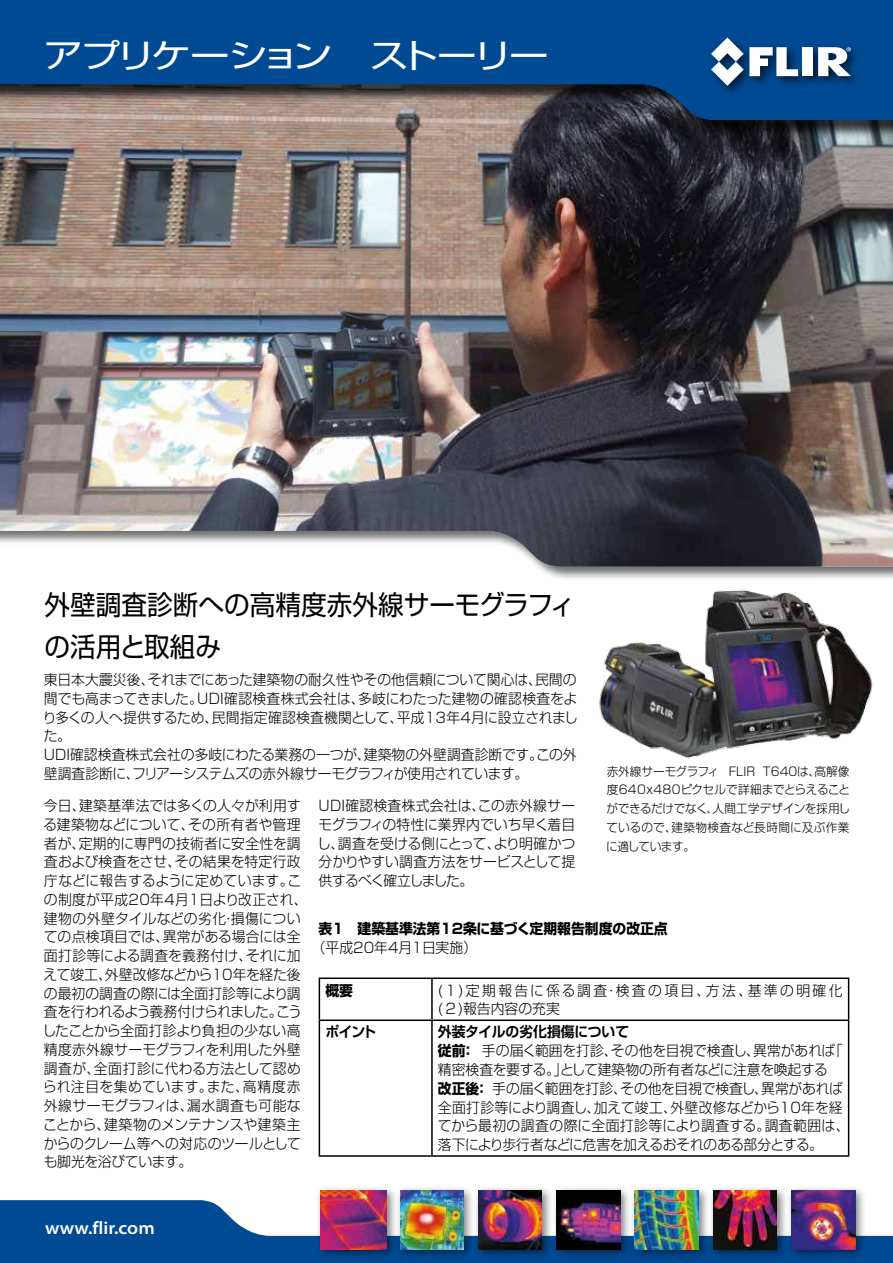
<style>
.page{position:relative;width:893px;height:1263px;background:#fff}
.page>*{position:absolute;margin:0;border:0;box-sizing:border-box;transform-origin:0 0}
.t1{font:33px "Shin Go Pro";letter-spacing:-.095em;color:#fff;scale:1.2 1}
.t2{font:27px/42px "Shin Go Pro";color:#000;scale:.95 1}
.t3{font:600 semi-expanded 18px "Myriad Pro";color:#fff}
.t4{font:300 14.25px/18.8px "Shin Go Pro";color:#000}
.t5{font:300 14.25px/18.8px "Shin Go Pro";letter-spacing:.175em;color:#000}
.t6{font:700 14.25px "Shin Go Pro";color:#000}
.t7{font:700 14.25px "Shin Go Pro De";letter-spacing:-.01em;color:#000}
.t8{font:300 12px/18.8px "Shin Go Pro";letter-spacing:-.005em;color:#000;text-align:justify}
.s1{font-weight:700}
</style>
<div class="page">
<div style="left:0;top:0;width:893px;height:581px;background:#000;opacity:.57"></div>
<img style="left:0;top:139px;width:893px;height:428px">
<div style="left:0;top:0;width:893px;height:139px;background:#000;opacity:.75"></div>
<svg style="left:0;top:0;width:893px;height:120px;background:#1d5187"></svg>
<svg style="left:0;top:1200px;width:893px;height:63px;fill:#004a93"></svg>
<div style="left:708px;top:34px;width:155px;height:63px;background:#000;opacity:.66"></div>
<div style="left:803px;top:47px;width:10px;height:29px;background:#fff"></div>
<svg style="left:711px;top:37px;width:87px;height:49px"></svg>
<svg style="left:818px;top:47px;width:33px;height:29px"></svg>
<div style="left:552px;top:1185px;width:80px;height:75px;background:#000;opacity:.52"></div>
<img style="left:557px;top:1191px;width:63px;height:58px">
<div style="left:630px;top:1185px;width:80px;height:75px;background:#000;opacity:.52"></div>
<img style="left:635px;top:1191px;width:64px;height:58px">
<div style="left:787px;top:1185px;width:80px;height:75px;background:#000;opacity:.52"></div>
<img style="left:792px;top:1191px;width:63px;height:58px">
<div style="left:708px;top:1185px;width:80px;height:75px;background:#000;opacity:.52"></div>
<img style="left:714px;top:1191px;width:63px;height:58px">
<div style="left:315px;top:1185px;width:83px;height:75px;background:#000;opacity:.52"></div>
<img style="left:320px;top:1191px;width:67px;height:58px">
<div style="left:473px;top:1185px;width:80px;height:75px;background:#000;opacity:.52"></div>
<img style="left:479px;top:1191px;width:63px;height:58px">
<div style="left:395px;top:1185px;width:80px;height:75px;background:#000;opacity:.52"></div>
<img style="left:400px;top:1191px;width:64px;height:58px">
<img style="left:594px;top:579px;width:296px;height:180px">
<hr style="left:319px;top:977px;width:113px;height:2px;background:#000">
<hr style="left:319px;top:979px;width:1px;height:40px;background:#000">
<hr style="left:432px;top:977px;width:417px;height:2px;background:#000">
<hr style="left:431px;top:979px;width:2px;height:40px;background:#000">
<hr style="left:848px;top:979px;width:1px;height:40px;background:#000">
<hr style="left:319px;top:1019px;width:113px;height:2px;background:#000">
<hr style="left:319px;top:1021px;width:1px;height:134px;background:#000">
<hr style="left:432px;top:1019px;width:417px;height:2px;background:#000">
<hr style="left:431px;top:1021px;width:2px;height:134px;background:#000">
<hr style="left:848px;top:1021px;width:1px;height:134px;background:#000">
<hr style="left:319px;top:1155px;width:113px;height:2px;background:#000">
<hr style="left:432px;top:1155px;width:417px;height:2px;background:#000">
<h1 class="t1" style="left:43px;top:28px;width:423px">アプリケーション　ストーリー</h1>
<h2 class="t2" style="left:45px;top:580px;width:559px">外壁調査診断への高精度赤外線サーモグラフィの活用と取組み</h2>
<p class="t4" style="left:43px;top:669px;width:537px">東日本大震災後、それまでにあった建築物の耐久性やその他信頼について関心は、民間の間でも高まってきました。UDI確認検査株式会社は、多岐にわたった建物の確認検査をより多くの人へ提供するため、民間指定確認検査機関として、平成13年4月に設立されました。<br>UDI確認検査株式会社の多岐にわたる業務の一つが、建築物の外壁調査診断です。この外壁調査診断に、フリアーシステムズの赤外線サーモグラフィが使用されています。</p>
<p class="t8" style="left:606px;top:760px;width:245px">赤外線サーモグラフィ　FLIR T640は、高解像度640x480ピクセルで詳細までとらえることができるだけでなく、人間工学デザインを採用しているので、建築物検査など長時間に及ぶ作業に適しています。</p>
<p class="t4" style="left:42px;top:795px;width:267px">今日、建築基準法では多くの人々が利用する建築物などについて、その所有者や管理者が、定期的に専門の技術者に安全性を調査および検査をさせ、その結果を特定行政庁などに報告するように定めています。この制度が平成20年4月1日より改正され、建物の外壁タイルなどの劣化・損傷についての点検項目では、異常がある場合には全面打診等による調査を義務付け、それに加えて竣工、外壁改修などから10年を経た後の最初の調査の際には全面打診等により調査を行われるよう義務付けられました。こうしたことから全面打診より負担の少ない高精度赤外線サーモグラフィを利用した外壁調査が、全面打診に代わる方法として認められ注目を集めています。また、高精度赤外線サーモグラフィは、漏水調査も可能なことから、建築物のメンテナンスや建築主からのクレーム等への対応のツールとしても脚光を浴びています。</p>
<p class="t4" style="left:317px;top:795px;width:260px;text-align:justify">UDI確認検査株式会社は、この赤外線サーモグラフィの特性に業界内でいち早く着目し、調査を受ける側にとって、より明確かつ分かりやすい調査方法をサービスとして提供するべく確立しました。</p>
<p class="t6" style="left:319px;top:917px;width:351px">表1　建築基準法第12条に基づく定期報告制度の改正点</p>
<p class="t4" style="left:312px;top:936px;width:167px">（平成20年4月1日実施）</p>
<p class="t6" style="left:325px;top:979px;width:29px">概要</p>
<p class="t5" style="left:438px;top:979px;width:406px">(1)定期報告に係る調査・検査の項目、方法、基準の明確化( 2)報告内容の充実</p>
<p class="t7" style="left:325px;top:1020px;width:53px">ポイント</p>
<p class="t7" style="left:438px;top:1020px;width:193px">外装タイルの劣化損傷について</p>
<p class="t4" style="left:438px;top:1040px;width:413px"><span class="s1">従前：</span> 手の届く範囲を打診、その他を目視で検査し、異常があれば「精密検査を要する。」として建築物の所有者などに注意を喚起する<br><span class="s1">改正後：</span> 手の届く範囲を打診、その他を目視で検査し、異常があれば全面打診等により調査し、加えて竣工、外壁改修などから10年を経てから最初の調査の際に全面打診等により調査する。調査範囲は、落下により歩行者などに危害を加えるおそれのある部分とする。</p>
<p class="t3" style="left:45px;top:1216px;width:111px">www.flir.com</p>
</div>
